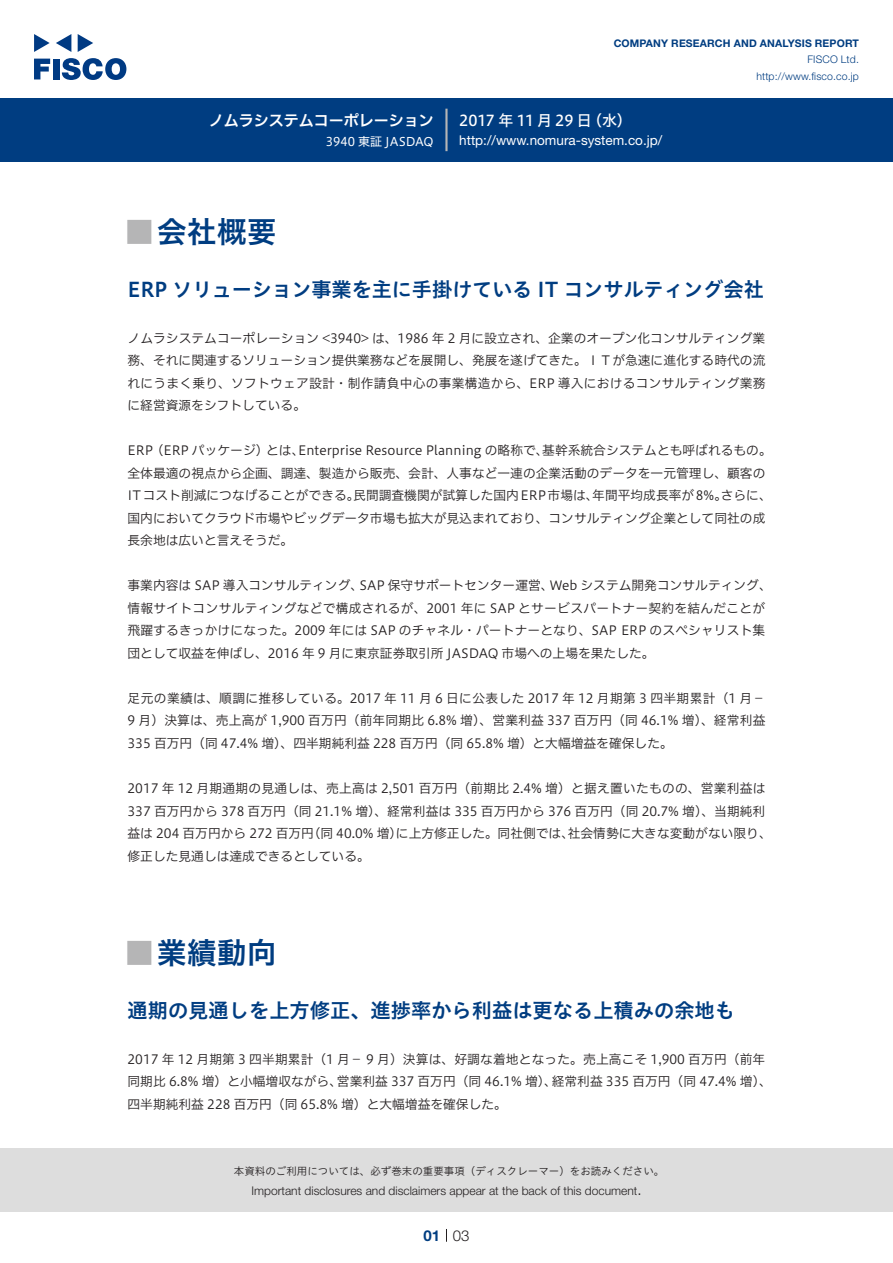
<style>
.page{position:relative;width:893px;height:1263px;background:#fff}
.page>*{position:absolute;margin:0;border:0;box-sizing:border-box;transform-origin:0 0}
.t1{font:30px "Hiragino UD Sans Std N W6";color:#003d81}
.t2{font:700 24px "Koz Go Pro";color:#b5b5b6}
.中タイトル{font:20.25px "Hiragino UD Sans Std W6";letter-spacing:-.005em;color:#003d81}
.t3{font:15px "Hiragino UD Sans F Std N W6";color:#fff}
.t4{font:15px "Hiragino UD Sans F Std N W5";color:#fff}
.t5{font:300 15px "Helvetica Neue LT Std";color:#231f20}
.t6{font:700 15px "Helvetica Neue LT Std";color:#003d81}
.t7{font:13.5px "Helvetica Neue LT Std";color:#fff}
.本文{font:12.75px/22.5px "Hiragino UD Sans F Std N W3";color:#231f20}
.本文-2{font:12.75px "Hiragino UD Sans F Std N W3";letter-spacing:.02em;color:#231f20}
.t8{font:300 12px "Helvetica Neue LT Std";color:#231f20}
.t9{font:12px "Hiragino UD Sans F Std N W4";color:#fff}
.t10{font:10.5px "Hiragino UD Sans Std W3";color:#231f20}
.t11{font:700 10.5px "Helvetica Neue LT Std";letter-spacing:.015em;color:#003d81}
.t12{font:300 10.5px/16.5px "Helvetica Neue LT Std";letter-spacing:.015em;color:#003d81;text-align:right}
</style>
<div class="page">
<div style="left:0;top:1148px;width:893px;height:64px;background:#ddd"></div>
<svg style="left:34px;top:59px;width:16px;height:20px"></svg>
<div style="left:53px;top:59px;width:6px;height:20px;background:#003a83"></div>
<svg style="left:62px;top:58px;width:64px;height:22px"></svg>
<svg style="left:34px;top:34px;width:16px;height:18px"></svg>
<svg style="left:78px;top:34px;width:15px;height:18px"></svg>
<svg style="left:56px;top:34px;width:15px;height:18px"></svg>
<div style="left:0;top:98px;width:893px;height:64px;background:#003d81"></div>
<hr style="left:445px;top:109px;width:3px;height:42px;background:#b5b5b6">
<svg style="left:446px;top:1229px;width:1px;height:13px"></svg>
<p class="t3" style="left:209px;top:109px;width:227px">ノムラシステムコーポレーション</p>
<p class="t9" style="left:326px;top:132px;width:109px">3940 東証 JASDAQ</p>
<p class="t11" style="left:614px;top:37px;width:247px">COMPANY RESEARCH AND ANALYSIS REPORT</p>
<p class="t12" style="left:756px;top:51px;width:104px">FISCO Ltd. http://www.fisco.co j p.</p>
<p class="t4" style="left:587px;top:109px;width:46px">（水(</p>
<p class="t4" style="left:459px;top:109px;width:134px">2017 年 11 月 29 日</p>
<p class="t7" style="left:459px;top:132px;width:205px">http://www.nomura-system.co j p. /</p>
<p class="t1" style="left:157px;top:209px;width:121px">会社概要</p>
<p class="t2" style="left:128px;top:217px;width:25px">█</p>
<p class="中タイトル" style="left:127px;top:274px;width:638px">ERP ソリューション事業を主に手掛けている IT コンサルティング会社</p>
<p class="本文" style="left:128px;top:326px;width:639px;text-align:justify">ノムラシステムコーポレーション &lt;3940&gt; は、1986 年 2 月に設立され、企業のオープン化コンサルティング業務、それに関連するソリューション提供業務などを展開し、発展を遂げてきた。ＩＴが急速に進化する時代の流れにうまく乗り、ソフトウェア設計・制作請負中心の事業構造から、ERP 導入におけるコンサルティング業務に経営資源をシフトしている。</p>
<p class="本文" style="left:542px;top:439px;width:231px">基幹系統合システムとも呼ばれるもの。</p>
<p class="本文" style="left:151px;top:439px;width:119px">（ERP パッケージ）</p>
<p class="本文" style="left:298px;top:439px;width:252px">Enterprise Resource Planning の略称で、</p>
<p class="本文" style="left:266px;top:439px;width:40px">とは、</p>
<p class="本文" style="left:128px;top:439px;width:27px">ERP</p>
<p class="本文" style="left:128px;top:461px;width:639px">全体最適の視点から企画、調達、製造から販売、会計、人事など一連の企業活動のデータを一元管理し、顧客の</p>
<p class="本文" style="left:721px;top:484px;width:52px">さらに、</p>
<p class="本文" style="left:128px;top:484px;width:639px">ITコスト削減につなげることができる。<br>国内においてクラウド市場やビッグデータ市場も拡大が見込まれており、コンサルティング企業として同社の成長余地は広いと言えそうだ。</p>
<p class="本文" style="left:550px;top:574px;width:223px">Web システム開発コンサルティング、</p>
<p class="本文" style="left:353px;top:484px;width:247px">民間調査機関が試算した国内ERP市場は、</p>
<p class="本文" style="left:592px;top:484px;width:136px">年間平均成長率が8%。</p>
<p class="本文" style="left:359px;top:574px;width:196px">SAP 保守サポートセンター運営、</p>
<p class="本文" style="left:128px;top:574px;width:639px">事業内容は SAP 導入コンサルティング、<br>情報サイトコンサルティングなどで構成されるが、2001 年に SAP とサービスパートナー契約を結んだことが飛躍するきっかけになった。2009 年には SAP のチャネル・パートナーとなり、SAP ERP のスペシャリスト集団として収益を伸ばし、2016 年 9 月に東京証券取引所 JASDAQ 市場への上場を果たした。</p>
<p class="本文" style="left:128px;top:686px;width:639px;text-align:justify">足元の業績は、順調に推移している。2017 年 11 月 6 日に公表した 2017 年 12 月期第 3 四半期累計（1 月− 9 月）決算は、売上高が 1,900 百万円（前年同期比 6.8% 増）、営業利益 337 百万円（同 46.1% 増）、経常利益335 百万円（同 47.4% 増）、四半期純利益 228 百万円（同 65.8% 増）と大幅増益を確保した。</p>
<p class="本文-2" style="left:128px;top:778px;width:639px">2017 年 12 月期通期の見通しは、売上高は 2,501 百万円（前期比 2.4% 増）と据え置いたものの、営業利益は</p>
<p class="本文" style="left:128px;top:799px;width:639px">337 百万円から 378 百万円（同 21.1% 増）、経常利益は 335 百万円から 376 百万円（同 20.7% 増）、当期純利</p>
<p class="本文" style="left:568px;top:821px;width:205px">社会情勢に大きな変動がない限り、</p>
<p class="本文" style="left:128px;top:821px;width:244px">益は 204 百万円から 272 百万円<br>修正した見通しは達成できるとしている。</p>
<p class="本文" style="left:308px;top:821px;width:96px">（同 40.0% 増）</p>
<p class="本文" style="left:396px;top:821px;width:180px">に上方修正した。同社側では、</p>
<p class="t1" style="left:157px;top:930px;width:121px">業績動向</p>
<p class="t2" style="left:128px;top:937px;width:25px">█</p>
<p class="中タイトル" style="left:128px;top:995px;width:609px">通期の見通しを上方修正、進捗率から利益は更なる上積みの余地も</p>
<p class="本文" style="left:552px;top:1047px;width:222px;text-indent:-424px">2017 年 12 月期第 3 四半期累計（1 月− 9 月）決算は、好調な着地となった。売上高こそ 1,900 百万円（前年経常利益 335 百万円（同 47.4% 増、(</p>
<p class="本文" style="left:128px;top:1069px;width:381px">同期比 6.8% 増）と小幅増収ながら、<br>四半期純利益 228 百万円（同 65.8% 増）と大幅増益を確保した。</p>
<p class="本文" style="left:337px;top:1069px;width:222px">営業利益 337 百万円（同 46.1% 増）、</p>
<p class="t10" style="left:234px;top:1163px;width:432px">本資料のご利用については、必ず巻末の重要事項（ディスクレーマー）をお読みください。</p>
<p class="t5" style="left:637px;top:1180px;width:6px">.</p>
<p class="t8" style="left:251px;top:1183px;width:387px">Important disclosures and disclaimers appear at the back of this document</p>
<p class="t6" style="left:423px;top:1226px;width:18px">01</p>
<p class="t5" style="left:453px;top:1226px;width:18px">03</p>
</div>
